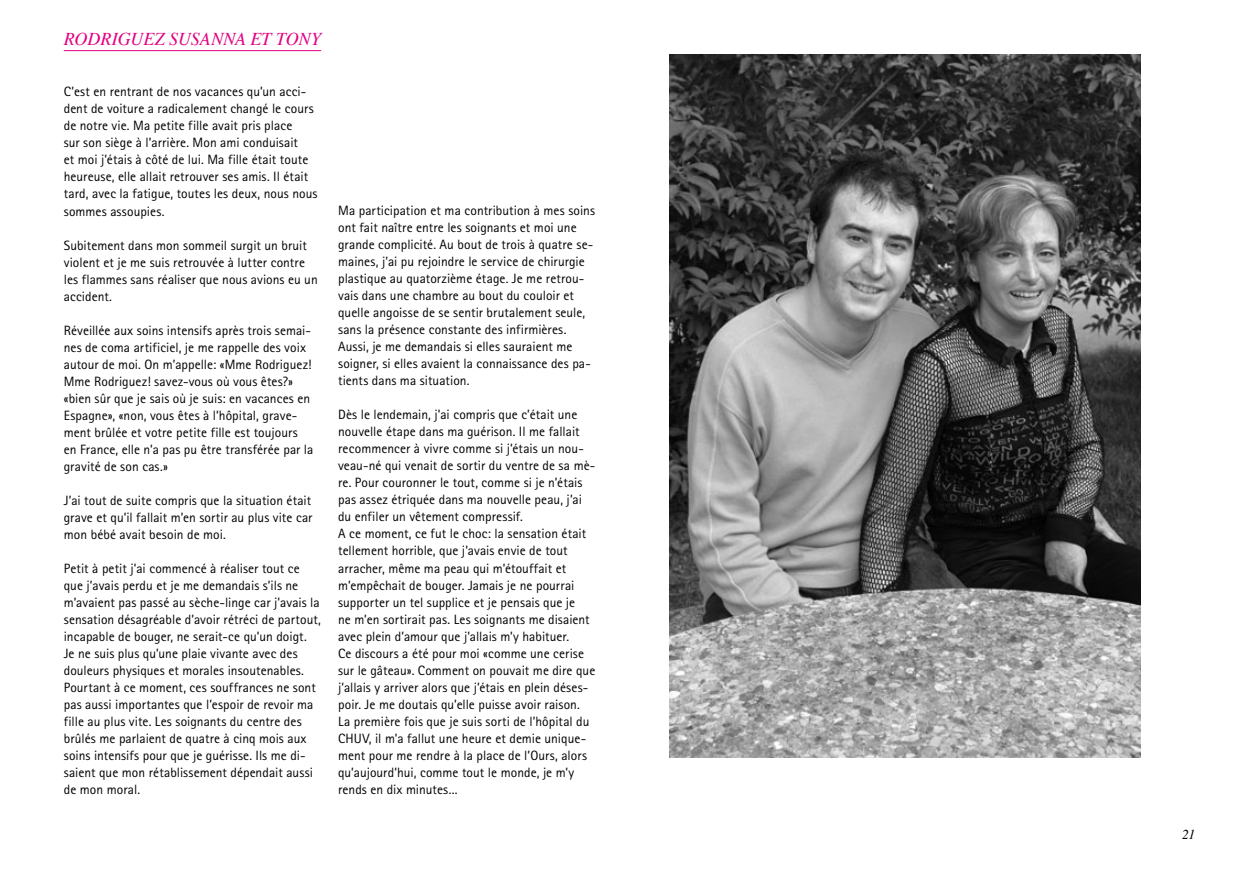
<style>
.page{position:relative;width:1259px;height:893px;background:#fff}
.page>*{position:absolute;margin:0;border:0;box-sizing:border-box;transform-origin:0 0}
.t1{font:italic 18px "Times";letter-spacing:-.005em;color:#e30083}
.t2{font:13.5px/17px "Agfa Rotis Sans Serif";letter-spacing:.005em;color:#000}
.t3{font:italic 13.5px "Times";color:#000}
</style>
<div class="page">
<hr style="left:64px;top:50px;width:257px;height:1px;background:#e30083">
<img style="left:670px;top:54px;width:470px;height:703px">
<h1 class="t1" style="left:64px;top:24px;width:259px">RODRIGUEZ SUSANNA ET TONY</h1>
<p class="t2" style="left:64px;top:83px;width:255px">C’est en rentrant de nos vacances qu’un acci&shy;dent de voiture a radicalement changé le cours de notre vie. Ma petite fille avait pris place<br>sur son siège à l’arrière. Mon ami conduisait<br>et moi j’étais à côté de lui. Ma fille était toute heureuse, elle allait retrouver ses amis. Il était tard, avec la fatigue, toutes les deux, nous nous sommes assoupies.</p>
<p class="t2" style="left:64px;top:236px;width:255px">Subitement dans mon sommeil surgit un bruit violent et je me suis retrouvée à lutter contre les flammes sans réaliser que nous avions eu un accident.</p>
<p class="t2" style="left:64px;top:321px;width:251px">Réveillée aux soins intensifs après trois semai&shy;nes de coma artificiel, je me rappelle des voix autour de moi. On m’appelle: «Mme Rodriguez!<br>Mme Rodriguez! savez-vous où vous êtes?» «bien sûr que je sais où je suis: en vacances en Espagne», «non, vous êtes à l’hôpital, grave&shy;ment brûlée et votre petite fille est toujours en France, elle n’a pas pu être transférée par la gravité de son cas.»</p>
<p class="t2" style="left:64px;top:492px;width:250px;text-align:justify">J’ai tout de suite compris que la situation était grave et qu’il fallait m’en sortir au plus vite car mon bébé avait besoin de moi.</p>
<p class="t2" style="left:64px;top:560px;width:258px">Petit à petit j’ai commencé à réaliser tout ce que j’avais perdu et je me demandais s’ils ne m’avaient pas passé au sèche-linge car j’avais la sensation désagréable d’avoir rétréci de partout, incapable de bouger, ne serait-ce qu’un doigt.<br>Je ne suis plus qu’une plaie vivante avec des douleurs physiques et morales insoutenables.<br>Pourtant à ce moment, ces souffrances ne sont pas aussi importantes que l’espoir de revoir ma fille au plus vite. Les soignants du centre des brûlés me parlaient de quatre à cinq mois aux soins intensifs pour que je guérisse. Ils me di&shy;saient que mon rétablissement dépendait aussi de mon moral.</p>
<p class="t2" style="left:338px;top:202px;width:258px">Ma participation et ma contribution à mes soins ont fait naître entre les soignants et moi une grande complicité. Au bout de trois à quatre se&shy;maines, j’ai pu rejoindre le service de chirurgie plastique au quatorzième étage. Je me retrou&shy;vais dans une chambre au bout du couloir et quelle angoisse de se sentir brutalement seule, sans la présence constante des infirmières.<br>Aussi, je me demandais si elles sauraient me soigner, si elles avaient la connaissance des pa&shy;tients dans ma situation.</p>
<p class="t2" style="left:338px;top:406px;width:259px">Dès le lendemain, j’ai compris que c’était une nouvelle étape dans ma guérison. Il me fallait recommencer à vivre comme si j’étais un nou&shy;veau-né qui venait de sortir du ventre de sa mè&shy;re. Pour couronner le tout, comme si je n’étais pas assez étriquée dans ma nouvelle peau, j’ai du enfiler un vêtement compressif.<br>A ce moment, ce fut le choc: la sensation était tellement horrible, que j’avais envie de tout arracher, même ma peau qui m’étouffait et m’empêchait de bouger. Jamais je ne pourrai supporter un tel supplice et je pensais que je<br>ne m’en sortirait pas. Les soignants me disaient avec plein d’amour que j’allais m’y habituer.<br>Ce discours a été pour moi «comme une cerise sur le gâteau». Comment on pouvait me dire que j’allais y arriver alors que j’étais en plein déses&shy;poir. Je me doutais qu’elle puisse avoir raison.<br>La première fois que je suis sorti de l’hôpital du CHUV, il m’a fallut une heure et demie unique&shy;ment pour me rendre à la place de l’Ours, alors qu’aujourd’hui, comme tout le monde, je m’y rends en dix minutes...</p>
<p class="t3" style="left:1182px;top:823px;width:15px">21</p>
</div>
